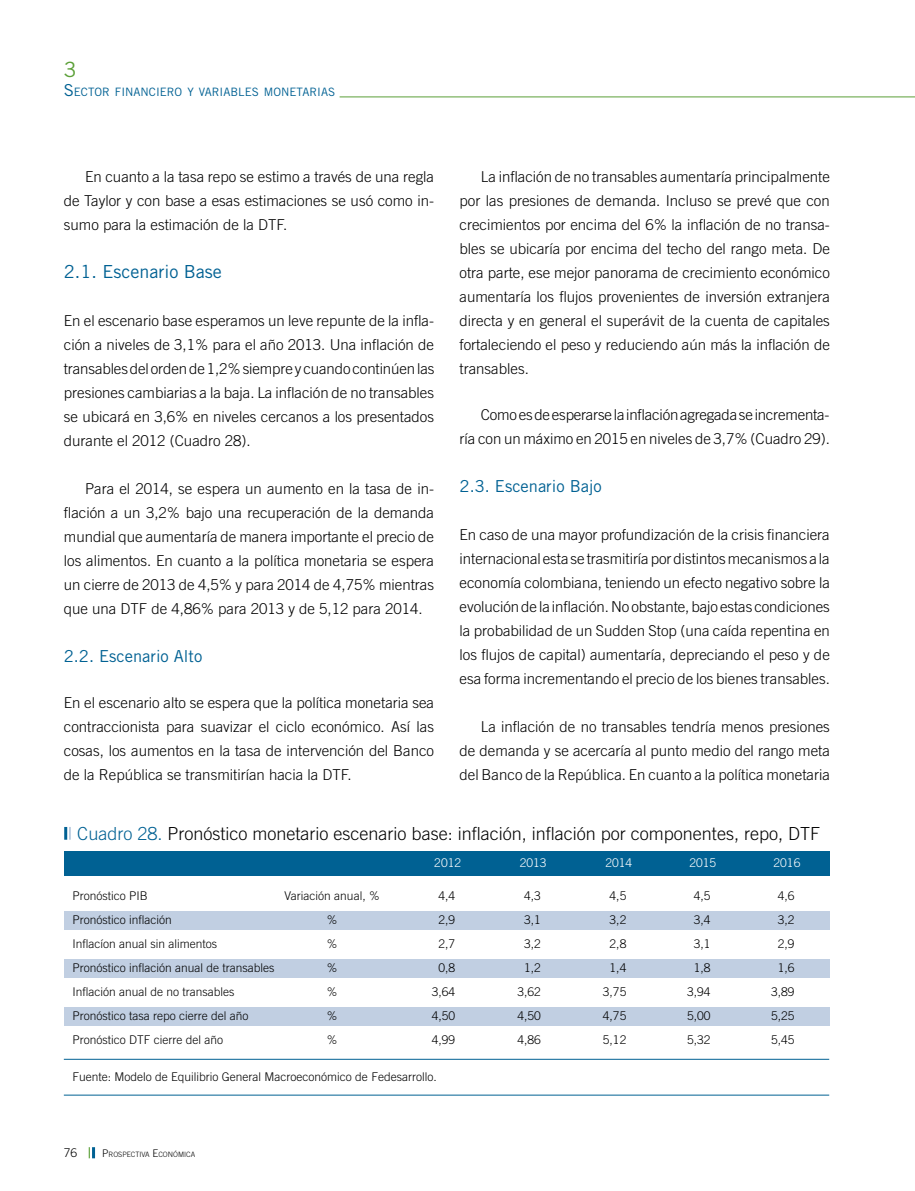
<style>
.page{position:relative;width:915px;height:1191px;background:#fff}
.page>*{position:absolute;margin:0;border:0;box-sizing:border-box;transform-origin:0 0}
.t1{font:21px "Trade Gothic";color:#5ca038}
.t2{font:300 18px "Trade Gothic";color:#000}
.t3{font:18px "Trade Gothic";color:#006193}
.t4{font:16.5px "Trade Gothic";color:#006193}
.t5{font:300 15px/24px "Trade Gothic";color:#000;text-align:justify}
.t6{font:300 12px "Trade Gothic";color:#000}
.t7{font:300 12px "Trade Gothic";color:#fff}
.t8{font:11.55px "Trade Gothic";color:#006193}
.t9{font:300 7.35px "Trade Gothic";color:#000}
.s1{font-size:16.5px}
.s2{color:#006193}
.s3{font-size:10.5px}
</style>
<div class="page">
<svg style="left:89px;top:1147px;width:6px;height:11px"></svg>
<hr style="left:339px;top:96px;width:575px;height:1px;background:#5ca038">
<div style="left:64px;top:959px;width:765px;height:18px;background:#c1cfe2"></div>
<div style="left:64px;top:911px;width:765px;height:18px;background:#c1cfe2"></div>
<div style="left:64px;top:1007px;width:765px;height:18px;background:#c1cfe2"></div>
<div style="left:64px;top:851px;width:765px;height:24px;background:#006193"></div>
<svg style="left:64px;top:827px;width:6px;height:12px"></svg>
<hr style="left:64px;top:1094px;width:764px;height:1px;background:#006193">
<hr style="left:64px;top:1059px;width:764px;height:1px;background:#006193">
<h1 class="t1" style="left:64px;top:57px;width:14px">3</h1>
<p class="t8" style="left:64px;top:85px;width:271px"><span class="s1">S</span>ECTOR FINANCIERO Y VARIABLES MONETARIAS</p>
<p class="t5" style="left:64px;top:164px;width:371px;text-indent:21px">En cuanto a la tasa repo se estimo a través de una regla de Taylor y con base a esas estimaciones se usó como in&shy;sumo para la estimación de la DTF.</p>
<p class="t3" style="left:64px;top:261px;width:159px">2.1. Escenario Base</p>
<p class="t5" style="left:64px;top:308px;width:372px">En el escenario base esperamos un leve repunte de la infla&shy;ción a niveles de 3,1% para el año 2013. Una inflación de transables del orden de 1,2% siempre y cuando continúen las presiones cambiarias a la baja. La inflación de no transables se ubicará en 3,6% en niveles cercanos a los presentados durante el 2012 (Cuadro 28).</p>
<p class="t5" style="left:64px;top:476px;width:371px;text-indent:21px">Para el 2014, se espera un aumento en la tasa de in&shy;flación a un 3,2% bajo una recuperación de la demanda mundial que aumentaría de manera importante el precio de los alimentos. En cuanto a la política monetaria se espera un cierre de 2013 de 4,5% y para 2014 de 4,75% mientras que una DTF de 4,86% para 2013 y de 5,12 para 2014.</p>
<p class="t4" style="left:64px;top:646px;width:140px">2.2. Escenario Alto</p>
<p class="t5" style="left:64px;top:690px;width:371px">En el escenario alto se espera que la política monetaria sea contraccionista para suavizar el ciclo económico. Así las cosas, los aumentos en la tasa de intervención del Banco de la República se transmitirían hacia la DTF.</p>
<p class="t5" style="left:459px;top:164px;width:371px;text-indent:21px">La inflación de no transables aumentaría principalmente por las presiones de demanda. Incluso se prevé que con crecimientos por encima del 6% la inflación de no transa&shy;bles se ubicaría por encima del techo del rango meta. De otra parte, ese mejor panorama de crecimiento económico aumentaría los flujos provenientes de inversión extranjera directa y en general el superávit de la cuenta de capitales fortaleciendo el peso y reduciendo aún más la inflación de transables.</p>
<p class="t5" style="left:459px;top:402px;width:371px;text-align:right">Como es de esperarse la inflación agregada se incrementa-<br>ría con un máximo en 2015 en niveles de 3,7% (Cuadro 29).</p>
<p class="t4" style="left:459px;top:476px;width:144px">2.3. Escenario Bajo</p>
<p class="t5" style="left:459px;top:522px;width:371px">En caso de una mayor profundización de la crisis financiera internacional esta se trasmitiría por distintos mecanismos a la economía colombiana, teniendo un efecto negativo sobre la evolución de la inflación. No obstante, bajo estas condiciones la probabilidad de un Sudden Stop (una caída repentina en los flujos de capital) aumentaría, depreciando el peso y de esa forma incrementando el precio de los bienes transables.</p>
<p class="t5" style="left:459px;top:714px;width:371px;text-indent:21px">La inflación de no transables tendría menos presiones de demanda y se acercaría al punto medio del rango meta del Banco de la República. En cuanto a la política monetaria</p>
<p class="t2" style="left:77px;top:823px;width:744px"><span class="s2">Cuadro 28.</span> Pronóstico monetario escenario base: inflación, inflación por componentes, repo, DTF</p>
<p class="t7" style="left:434px;top:855px;width:28px">2012</p>
<p class="t7" style="left:519px;top:855px;width:28px">2013</p>
<p class="t7" style="left:605px;top:855px;width:28px">2014</p>
<p class="t7" style="left:689px;top:855px;width:28px">2015</p>
<p class="t7" style="left:773px;top:855px;width:28px">2016</p>
<p class="t6" style="left:72px;top:888px;width:77px">Pronóstico PIB</p>
<p class="t6" style="left:284px;top:888px;width:97px">Variación anual, %</p>
<p class="t6" style="left:438px;top:888px;width:18px">4,4</p>
<p class="t6" style="left:524px;top:888px;width:18px">4,3</p>
<p class="t6" style="left:609px;top:888px;width:18px">4,5</p>
<p class="t6" style="left:693px;top:888px;width:18px">4,5</p>
<p class="t6" style="left:777px;top:888px;width:18px">4,6</p>
<p class="t6" style="left:72px;top:912px;width:101px">Pronóstico inflación</p>
<p class="t6" style="left:326px;top:912px;width:12px">%</p>
<p class="t6" style="left:438px;top:912px;width:18px">2,9</p>
<p class="t6" style="left:524px;top:912px;width:18px">3,1</p>
<p class="t6" style="left:609px;top:912px;width:18px">3,2</p>
<p class="t6" style="left:693px;top:912px;width:18px">3,4</p>
<p class="t6" style="left:777px;top:912px;width:18px">3,2</p>
<p class="t6" style="left:72px;top:936px;width:146px">Inflacíon anual sin alimentos</p>
<p class="t6" style="left:326px;top:936px;width:12px">%</p>
<p class="t6" style="left:438px;top:936px;width:18px">2,7</p>
<p class="t6" style="left:524px;top:936px;width:18px">3,2</p>
<p class="t6" style="left:609px;top:936px;width:18px">2,8</p>
<p class="t6" style="left:693px;top:936px;width:18px">3,1</p>
<p class="t6" style="left:777px;top:936px;width:18px">2,9</p>
<p class="t6" style="left:72px;top:960px;width:204px">Pronóstico inflación anual de transables</p>
<p class="t6" style="left:326px;top:960px;width:12px">%</p>
<p class="t6" style="left:438px;top:960px;width:18px">0,8</p>
<p class="t6" style="left:524px;top:960px;width:18px">1,2</p>
<p class="t6" style="left:609px;top:960px;width:18px">1,4</p>
<p class="t6" style="left:693px;top:960px;width:18px">1,8</p>
<p class="t6" style="left:777px;top:960px;width:18px">1,6</p>
<p class="t6" style="left:72px;top:984px;width:164px">Inflación anual de no transables</p>
<p class="t6" style="left:326px;top:984px;width:12px">%</p>
<p class="t6" style="left:431px;top:984px;width:25px">3,64</p>
<p class="t6" style="left:517px;top:984px;width:25px">3,62</p>
<p class="t6" style="left:602px;top:984px;width:25px">3,75</p>
<p class="t6" style="left:686px;top:984px;width:25px">3,94</p>
<p class="t6" style="left:770px;top:984px;width:25px">3,89</p>
<p class="t6" style="left:72px;top:1008px;width:178px">Pronóstico tasa repo cierre del año</p>
<p class="t6" style="left:326px;top:1008px;width:12px">%</p>
<p class="t6" style="left:431px;top:1008px;width:25px">4,50</p>
<p class="t6" style="left:517px;top:1008px;width:25px">4,50</p>
<p class="t6" style="left:602px;top:1008px;width:25px">4,75</p>
<p class="t6" style="left:686px;top:1008px;width:25px">5,00</p>
<p class="t6" style="left:770px;top:1008px;width:25px">5,25</p>
<p class="t6" style="left:72px;top:1032px;width:152px">Pronóstico DTF cierre del año</p>
<p class="t6" style="left:326px;top:1032px;width:12px">%</p>
<p class="t6" style="left:431px;top:1032px;width:25px">4,99</p>
<p class="t6" style="left:517px;top:1032px;width:25px">4,86</p>
<p class="t6" style="left:602px;top:1032px;width:25px">5,12</p>
<p class="t6" style="left:686px;top:1032px;width:25px">5,32</p>
<p class="t6" style="left:770px;top:1032px;width:25px">5,45</p>
<p class="t6" style="left:72px;top:1069px;width:366px">Fuente: Modelo de Equilibrio General Macroeconómico de Fedesarrollo.</p>
<p class="t6" style="left:64px;top:1145px;width:15px">76</p>
<p class="t9" style="left:102px;top:1149px;width:95px"><span class="s3">P</span>ROSPECTIVA <span class="s3">E</span>CONÓMICA</p>
</div>
